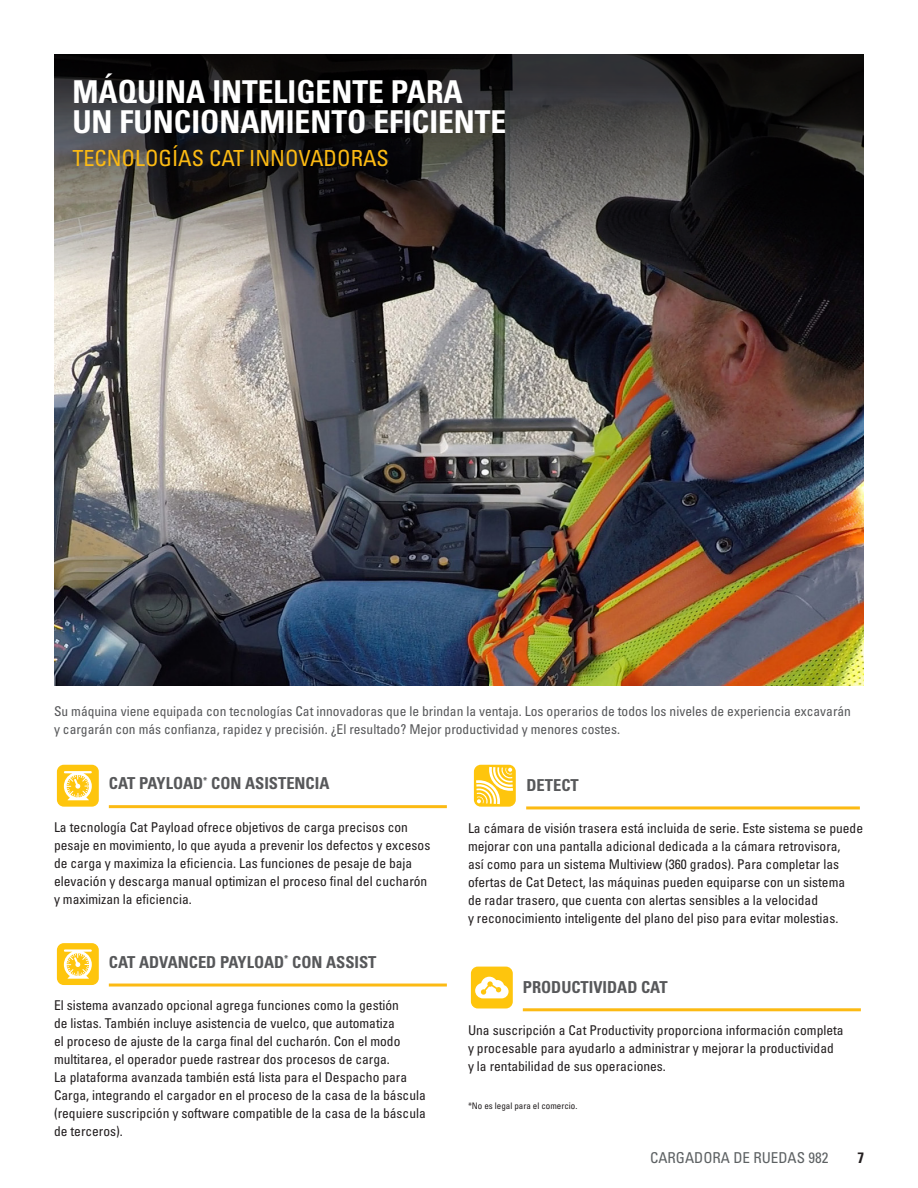
<style>
.page{position:relative;width:918px;height:1188px;background:#fff}
.page>*{position:absolute;margin:0;border:0;box-sizing:border-box;transform-origin:0 0}
.t1{font:31.5px/30px "Univers LTCYR 67 Bold Cond";color:#fff}
.t2{font:condensed 22.2px "Univers LTCYR 57";color:#fcba13}
.t3{font:16.5px "Univers LTCYR 67 Bold Cond";color:#57585a}
.t4{font:condensed 15px "Univers LTCYR 57";color:#5d6163}
.t5{font:15px "Univers LTCYR 67 Bold Cond";color:#231f20}
.t6{font:condensed 13.5px/18px "Univers LTCYR 57";color:#231f20}
.t7{font:condensed 13.5px/18px "Univers LTCYR 57";color:#57585a}
.t8{font:condensed 9px "Univers LTCYR 57";color:#231f20}
</style>
<div class="page">
<img style="left:54px;top:633px;width:810px;height:53px">
<img style="left:54px;top:54px;width:810px;height:579px">
<hr style="left:109px;top:805px;width:338px;height:3px;background:#fcba13">
<hr style="left:526px;top:806px;width:334px;height:3px;background:#fcba13">
<svg style="left:474px;top:765px;width:42px;height:42px"></svg>
<svg style="left:57px;top:765px;width:42px;height:42px;background:#fed34b"></svg>
<hr style="left:109px;top:984px;width:338px;height:3px;background:#fcba13">
<svg style="left:57px;top:943px;width:42px;height:42px;background:#fed34a"></svg>
<hr style="left:523px;top:1008px;width:338px;height:3px;background:#fcba13">
<svg style="left:471px;top:967px;width:42px;height:41px"></svg>
<h1 class="t1" style="left:72px;top:76px;width:436px">MÁQUINA INTELIGENTE PARA<br>UN FUNCIONAMIENTO EFICIENTE</h1>
<h2 class="t2" style="left:72px;top:144px;width:318px">TECNOLOGÍAS CAT INNOVADORAS</h2>
<p class="t7" style="left:54px;top:702px;width:799px">Su máquina viene equipada con tecnologías Cat innovadoras que le brindan la ventaja. Los operarios de todos los niveles de experiencia excavarán y cargarán con más confianza, rapidez y precisión. ¿El resultado? Mejor productividad y menores costes.</p>
<p class="t3" style="left:109px;top:774px;width:222px">CAT PAYLOAD<sup>*</sup> CON ASISTENCIA</p>
<p class="t3" style="left:527px;top:775px;width:54px">DETECT</p>
<p class="t6" style="left:54px;top:817px;width:378px">La tecnología Cat Payload ofrece objetivos de carga precisos con pesaje en movimiento, lo que ayuda a prevenir los defectos y excesos de carga y maximiza la eficiencia. Las funciones de pesaje de baja elevación y descarga manual optimizan el proceso final del cucharón y maximizan la eficiencia.</p>
<p class="t3" style="left:109px;top:952px;width:269px">CAT ADVANCED PAYLOAD<sup>*</sup> CON ASSIST</p>
<p class="t6" style="left:54px;top:996px;width:373px">El sistema avanzado opcional agrega funciones como la gestión<br>de listas. También incluye asistencia de vuelco, que automatiza<br>el proceso de ajuste de la carga final del cucharón. Con el modo multitarea, el operador puede rastrear dos procesos de carga.<br>La plataforma avanzada también está lista para el Despacho para Carga, integrando el cargador en el proceso de la casa de la báscula (requiere suscripción y software compatible de la casa de la báscula de terceros).</p>
<p class="t6" style="left:468px;top:819px;width:397px">La cámara de visión trasera está incluida de serie. Este sistema se puede mejorar con una pantalla adicional dedicada a la cámara retrovisora,<br>así como para un sistema Multiview (360 grados). Para completar las ofertas de Cat Detect, las máquinas pueden equiparse con un sistema<br>de radar trasero, que cuenta con alertas sensibles a la velocidad<br>y reconocimiento inteligente del plano del piso para evitar molestias.</p>
<p class="t3" style="left:523px;top:977px;width:146px">PRODUCTIVIDAD CAT</p>
<p class="t6" style="left:468px;top:1021px;width:377px">Una suscripción a Cat Productivity proporciona información completa y procesable para ayudarlo a administrar y mejorar la productividad<br>y la rentabilidad de sus operaciones.</p>
<p class="t8" style="left:468px;top:1100px;width:111px">*No es legal para el comercio.</p>
<p class="t4" style="left:650px;top:1148px;width:180px">CARGADORA DE RUEDAS 982</p>
<p class="t5" style="left:857px;top:1148px;width:8px">7</p>
</div>
